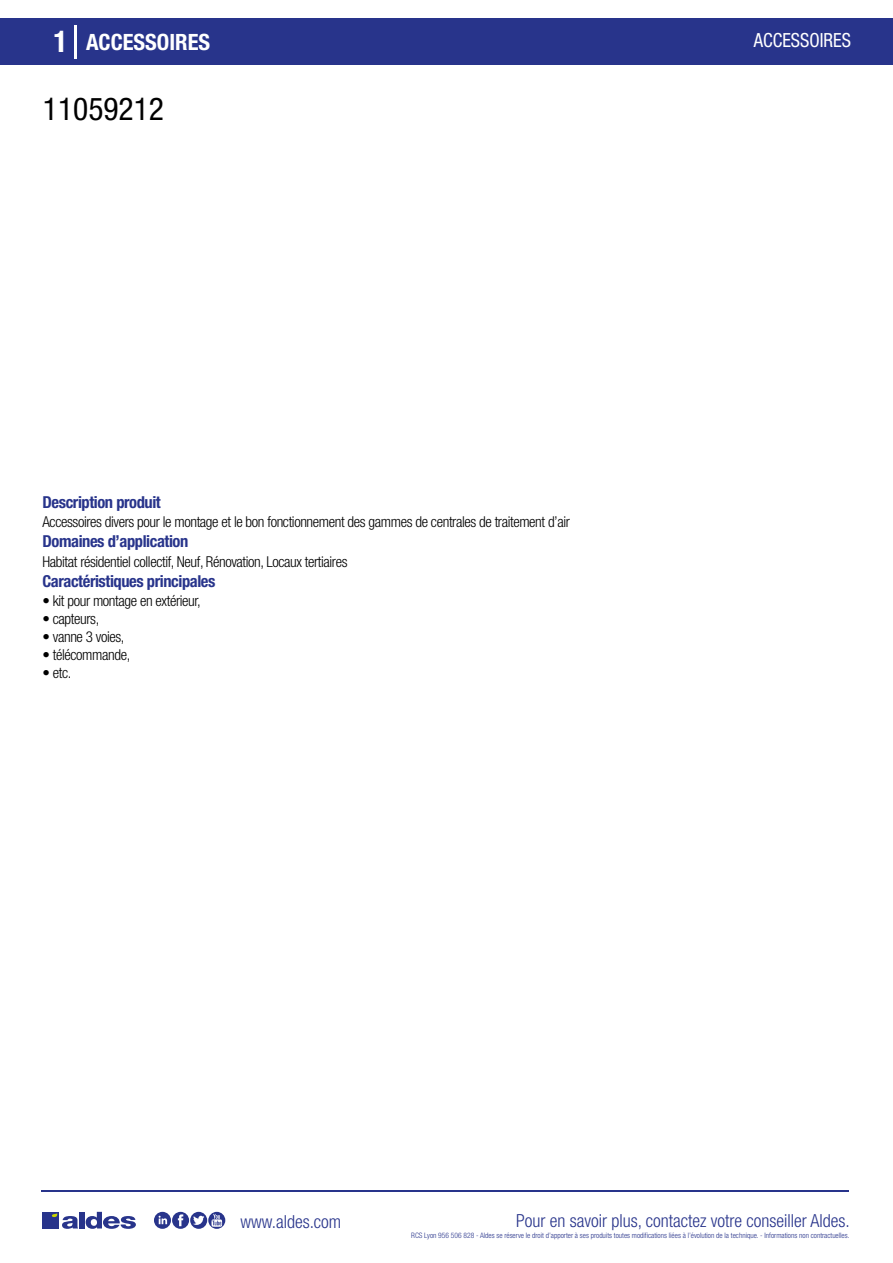
<style>
.page{position:relative;width:893px;height:1263px;background:#fff}
.page>*{position:absolute;margin:0;border:0;box-sizing:border-box;transform-origin:0 0}
.t1{font:condensed 31.5px "Helvetica Neue LT Std";color:#000}
.t2{font:700 condensed 22.5px "Helvetica Neue LT Std";color:#fff}
.t3{font:condensed 19.5px "Helvetica Neue LT Std";color:#fff;scale:.95 1}
.t4{font:300 condensed 18px "Helvetica Neue";color:#28348b}
.t5{font:700 condensed 16.5px "Helvetica Neue LT Std";letter-spacing:-.025em;color:#28348b}
.t6{font:300 condensed 15px "Helvetica Neue LT Std";letter-spacing:-.025em;color:#000}
.t7{font:300 condensed 7.5px "Helvetica Neue";color:#28348b}
.s1{font-size:30px}
</style>
<div class="page">
<div style="left:0;top:18px;width:893px;height:46px;background:#28348b"></div>
<hr style="left:74px;top:25px;width:2px;height:33px;background:#fff">
<hr style="left:41px;top:1190px;width:808px;height:1px;background:#28348b">
<svg style="left:154px;top:1212px;width:71px;height:17px"></svg>
<div style="left:42px;top:1212px;width:17px;height:16px;background:#28348b"></div>
<div style="left:79px;top:1212px;width:5px;height:16px;background:#28348b"></div>
<svg style="left:86px;top:1212px;width:50px;height:17px"></svg>
<svg style="left:52px;top:1213px;width:26px;height:16px"></svg>
<h2 class="t2" style="left:54px;top:28px;width:158px"><span class="s1">1</span> ACCESSOIRES</h2>
<h3 class="t3" style="left:754px;top:29px;width:104px">ACCESSOIRES</h3>
<h1 class="t1" style="left:43px;top:91px;width:122px">11059212</h1>
<p class="t5" style="left:43px;top:492px;width:120px">Description produit</p>
<p class="t5" style="left:43px;top:531px;width:147px">Domaines d’application</p>
<p class="t6" style="left:43px;top:513px;width:529px">Accessoires divers pour le montage et le bon fonctionnement des gammes de centrales de traitement d’air</p>
<p class="t6" style="left:43px;top:553px;width:307px">Habitat résidentiel collectif, Neuf, Rénovation, Locaux tertiaires</p>
<p class="t5" style="left:43px;top:571px;width:174px">Caractéristiques principales</p>
<p class="t6" style="left:43px;top:592px;width:160px">• kit pour montage en extérieur,</p>
<p class="t6" style="left:43px;top:610px;width:58px">• capteurs,</p>
<p class="t6" style="left:43px;top:628px;width:84px">• vanne 3 voies,</p>
<p class="t6" style="left:43px;top:646px;width:89px">• télécommande,</p>
<p class="t6" style="left:43px;top:664px;width:30px">• etc.</p>
<p class="t4" style="left:240px;top:1211px;width:102px">www.aldes.com</p>
<p class="t4" style="left:516px;top:1211px;width:335px">Pour en savoir plus, contactez votre conseiller Aldes.</p>
<p class="t7" style="left:411px;top:1230px;width:440px">RCS Lyon 956 506 828 - Aldes se réserve le droit d’apporter à ses produits toutes modifications liées à l’évolution de la technique. - Informations non contractuelles.</p>
</div>
